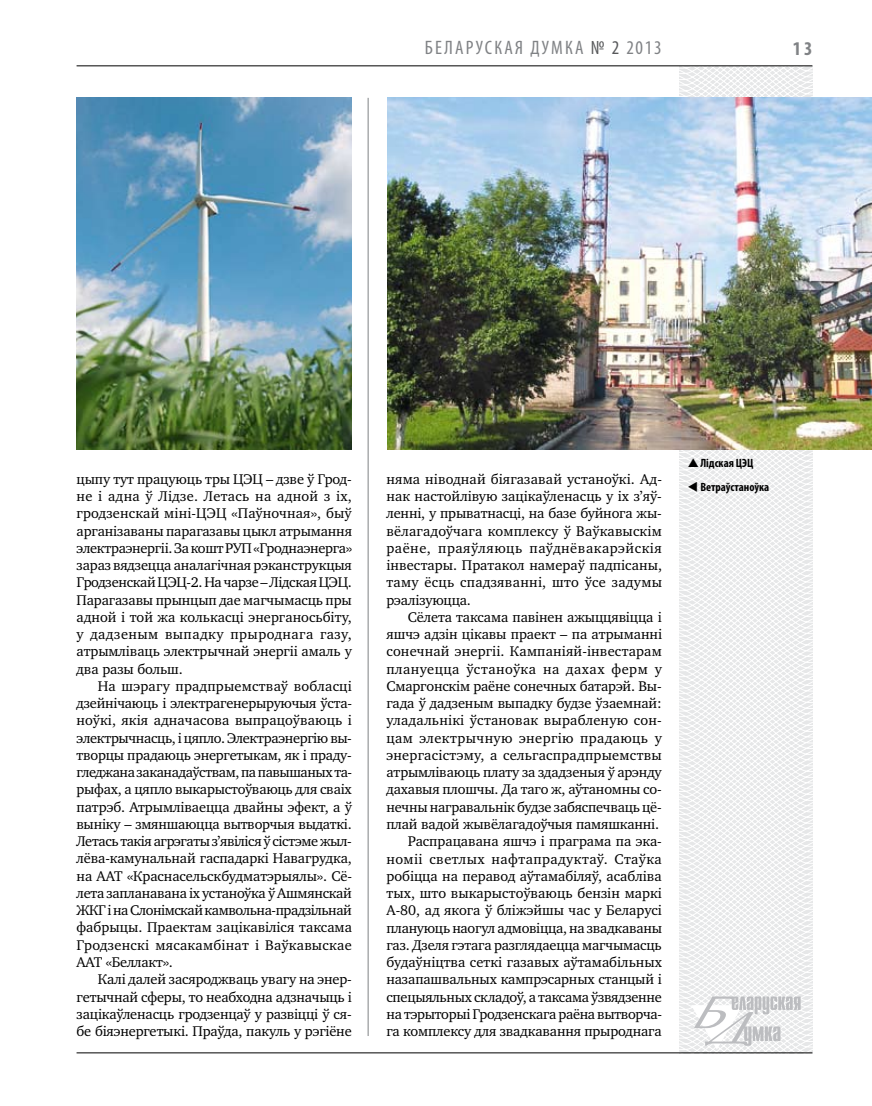
<style>
.page{position:relative;width:872px;height:1106px;background:#fff}
.page>*{position:absolute;margin:0;border:0;box-sizing:border-box;transform-origin:0 0}
.t1{font:condensed 19.5px "Myriad Pro";letter-spacing:.11em;color:#808285}
.t2{font:700 condensed 19.5px "Myriad Pro";color:#808285}
.t3{font:14.4px/17.2px "Charter C";letter-spacing:-.01em;color:#000;text-align:justify}
.t4{font:700 condensed 12px "Myriad Pro";color:#000}
.s1{color:#58595b}
</style>
<div class="page">
<hr style="left:368px;top:98px;width:1px;height:938px;background:#808285">
<svg style="left:621px;top:65px;width:249px;height:989px"></svg>
<svg style="left:691px;top:996px;width:109px;height:53px"></svg>
<hr style="left:77px;top:65px;width:735px;height:1px;background:#000">
<hr style="left:77px;top:1052px;width:735px;height:1px;background:#000">
<img style="left:77px;top:98px;width:275px;height:351px">
<img style="left:387px;top:97px;width:485px;height:352px">
<svg style="left:688px;top:458px;width:23px;height:10px"></svg>
<svg style="left:698px;top:491px;width:12px;height:1px"></svg>
<h1 class="t1" style="left:425px;top:36px;width:238px">БЕЛ АРУСКАЯ ДУМКА <span class="s1">№ 2</span> 2013</h1>
<h1 class="t2" style="left:793px;top:37px;width:21px">13</h1>
<p class="t3" style="left:77px;top:470px;width:277px">цыпу тут працуюць тры ЦЭЦ – дзве ў Грод&shy;не і адна ў Лідзе. Летась на адной з іх, гродзенскай міні-ЦЭЦ «Паўночная», быў арганізаваны парагазавы цыкл атрымання электраэнергіі. За кошт РУП «Гроднаэнерга» зараз вядзецца аналагічная рэканструкцыя Гродзенскай ЦЭЦ-2. На чарзе – Лідская ЦЭЦ.<br>Парагазавы прынцып дае магчымасць пры адной і той жа колькасці энерганосьбіту, у дадзеным выпадку прыроднага газу, атрымліваць электрычнай энергіі амаль у два разы больш.</p>
<p class="t3" style="left:77px;top:677px;width:277px;text-align:left;text-indent:21px">На шэрагу прадпрыемстваў вобласці дзейнічаюць і электрагенерыруючыя ўста&shy;ноўкі, якія адначасова выпрацоўваюць і электрычнасць, і цяпло. Электраэнергію вы&shy;творцы прадаюць энергетыкам, як і праду&shy;гледжана заканадаўствам, па павышаных та&shy;рыфах, а цяпло выкарыстоўваюць для сваіх патрэб. Атрымліваецца двайны эфект, а ў выніку – змяншаюцца вытворчыя выдаткі.<br>Летась такія агрэгаты з’явіліся ў сістэме жыл&shy;лёва-камунальнай гаспадаркі Навагрудка, на ААТ «Краснасельскбудматэрыялы». Сё&shy;лета запланавана іх устаноўка ў Ашмянскай ЖКГ і на Слонімскай камвольна-прадзільнай фабрыцы. Праектам зацікавіліся таксама Гродзенскі мясакамбінат і Ваўкавыскае ААТ «Беллакт».</p>
<p class="t3" style="left:77px;top:970px;width:277px;text-indent:21px">Калі далей засяроджваць увагу на энер&shy;гетычнай сферы, то неабходна адзначыць і зацікаўленасць гродзенцаў у развіцці ў ся&shy;бе біяэнергетыкі. Праўда, пакуль у рэгіёне</p>
<p class="t3" style="left:386px;top:470px;width:277px">няма ніводнай біягазавай устаноўкі. Ад&shy;нак настойлівую зацікаўленасць у іх з’яў&shy;ленні, у прыватнасці, на базе буйнога жы&shy;вёлагадоўчага комплексу ў Ваўкавыскім раёне, праяўляюць паўднёвакарэйскія інвестары. Пратакол намераў падпісаны, таму ёсць спадзяванні, што ўсе задумы рэалізуюцца.</p>
<p class="t3" style="left:386px;top:608px;width:277px;text-align:right">Сёлета таксама павінен ажыццявіцца і яшчэ адзін цікавы праект – па атрыманні сонечнай энергіі. Кампаніяй-інвестарам плануецца ўстаноўка на дахах ферм у Смаргонскім раёне сонечных батарэй. Вы&shy;гада ў дадзеным выпадку будзе ўзаемнай: уладальнікі ўстановак вырабленую сон&shy;цам электрычную энергію прадаюць у энергасістэму, а сельгаспрадпрыемствы атрымліваюць плату за здадзеныя ў арэнду дахавыя плошчы. Да таго ж, аўтаномны со&shy;нечны награвальнік будзе забяспечваць цё&shy;плай вадой жывёлагадоўчыя памяшканні.<br>Распрацавана яшчэ і праграма па эка&shy;номіі светлых нафтапрадуктаў. Стаўка робіцца на перавод аўтамабіляў, асабліва тых, што выкарыстоўваюць бензін маркі А-80, ад якога ў бліжэйшы час у Беларусі плануюць наогул адмовіцца, на звадкаваны газ. Дзеля гэтага разглядаецца магчымасць будаўніцтва сеткі газавых аўтамабільных назапашвальных кампрэсарных станцый і спецыяльных складоў, а таксама ўзвядзенне на тэрыторыі Гродзенскага раёна вытворча&shy;га комплексу для звадкавання прыроднага</p>
<p class="t4" style="left:700px;top:455px;width:55px">Лідская ЦЭЦ</p>
<p class="t4" style="left:687px;top:479px;width:83px">▼ Ветраўстаноўка</p>
</div>
